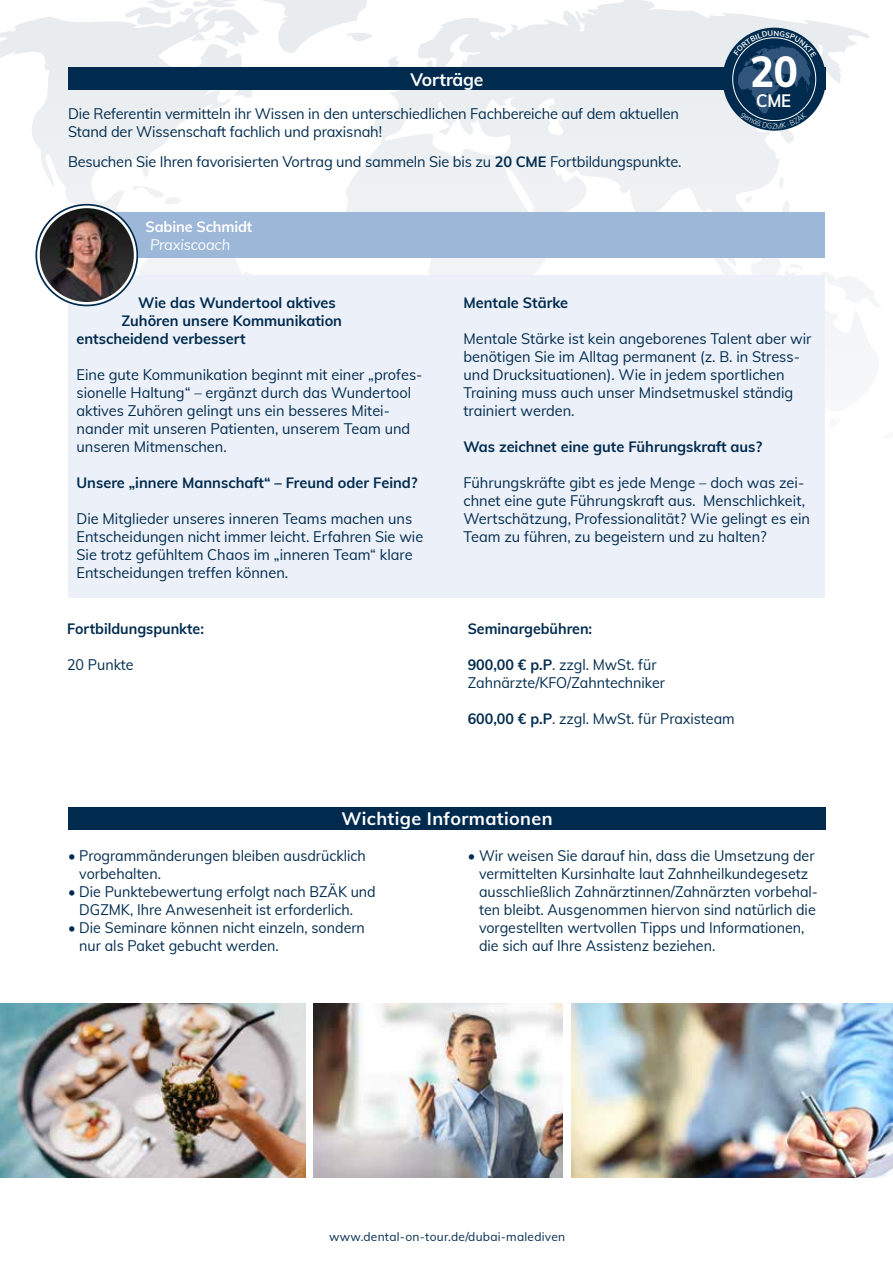
<style>
.page{position:relative;width:893px;height:1263px;background:#fff}
.page>*{position:absolute;margin:0;border:0;box-sizing:border-box;transform-origin:0 0}
.t1{font:800 43.5px "Muli";color:#fff;scale:.92 1}
.t2{font:700 18px "Muli";letter-spacing:.02em;color:#fff}
.t3{font:700 18px "Muli";letter-spacing:-.01em;color:#fff}
.t4{font:700 18px "Muli";letter-spacing:.02em;color:#fff;scale:.92 1}
.t5{font:15px/18px "Muli";color:#002b4e}
.t6{font:15px/18px "Muli";color:#002b4e;scale:.95 1}
.t7{font:700 15px "Muli";color:#002b4e}
.t8{font:700 15px "Muli";color:#002b4e;scale:.95 1}
.t9{font:700 15px "Muli";letter-spacing:-.01em;color:#fff}
.t10{font:italic 15px "Muli";letter-spacing:-.01em;color:#fff}
.t11{font:12px "Muli";letter-spacing:.02em;color:#002b4e}
.s1{font-weight:700}
</style>
<div class="page">
<svg style="left:0;top:0;width:881px;height:346px"></svg>
<div style="left:68px;top:275px;width:757px;height:323px;background:#ecf0f8"></div>
<div style="left:68px;top:68px;width:758px;height:22px;background:#002b4e"></div>
<div style="left:68px;top:212px;width:757px;height:46px;background:#9cb7d8"></div>
<svg style="left:36px;top:205px;width:101px;height:100px"></svg>
<div style="left:35px;top:204px;width:103px;height:102px;border:2px solid #002b4e;border-radius:50%"></div>
<img style="left:40px;top:208px;width:94px;height:94px;border-radius:47px">
<div style="left:723px;top:28px;width:103px;height:103px;background:#002b4e;border-radius:50%"></div>
<img style="left:571px;top:1003px;width:322px;height:175px">
<img style="left:0;top:1003px;width:306px;height:175px">
<img style="left:314px;top:1003px;width:249px;height:175px">
<div style="left:68px;top:807px;width:758px;height:22px;background:#002b4e"></div>
<svg style="left:734px;top:30px;width:82px;height:99px"></svg>
<p class="t3" style="left:410px;top:66px;width:74px">Vorträge</p>
<p class="t5" style="left:68px;top:104px;width:613px">Die Referentin vermitteln ihr Wissen in den unterschiedlichen Fachbereiche auf dem aktuellen<br>Stand der Wissenschaft fachlich und praxisnah!</p>
<p class="t5" style="left:68px;top:152px;width:615px">Besuchen Sie Ihren favorisierten Vortrag und sammeln Sie bis zu <span class="s1">20 CME</span> Fortbildungspunkte.</p>
<p class="t9" style="left:146px;top:215px;width:108px">Sabine Schmidt</p>
<p class="t10" style="left:150px;top:233px;width:82px">Praxiscoach</p>
<h1 class="t1" style="left:750px;top:39px;width:53px">20</h1>
<p class="t4" style="left:756px;top:87px;width:39px">CME</p>
<p class="t7" style="left:138px;top:291px;width:199px">Wie das Wundertool aktives</p>
<p class="t7" style="left:122px;top:309px;width:222px">Zuhören unsere Kommunikation</p>
<p class="t7" style="left:77px;top:327px;width:171px">entscheidend verbessert</p>
<p class="t5" style="left:77px;top:364px;width:347px">Eine gute Kommunikation beginnt mit einer „profes&shy;sionelle Haltung“ – ergänzt durch das Wundertool aktives Zuhören gelingt uns ein besseres Mitei&shy;nander mit unseren Patienten, unserem Team und unseren Mitmenschen.</p>
<p class="t7" style="left:77px;top:471px;width:343px">Unsere „innere Mannschaft“ – Freund oder Feind?</p>
<p class="t5" style="left:77px;top:508px;width:348px">Die Mitglieder unseres inneren Teams machen uns Entscheidungen nicht immer leicht. Erfahren Sie wie Sie trotz gefühltem Chaos im „inneren Team“ klare Entscheidungen treffen können.</p>
<p class="t8" style="left:67px;top:618px;width:146px">Fortbildungspunkte:</p>
<p class="t6" style="left:67px;top:655px;width:72px">20 Punkte</p>
<p class="t7" style="left:463px;top:291px;width:106px">Mentale Stärke</p>
<p class="t5" style="left:463px;top:328px;width:349px">Mentale Stärke ist kein angeborenes Talent aber wir benötigen Sie im Alltag permanent (z. B. in Stress&shy;und Drucksituationen). Wie in jedem sportlichen Training muss auch unser Mindsetmuskel ständig trainiert werden.</p>
<p class="t7" style="left:463px;top:435px;width:300px">Was zeichnet eine gute Führungskraft aus?</p>
<p class="t5" style="left:463px;top:472px;width:348px">Führungskräfte gibt es jede Menge – doch was zei&shy;chnet eine gute Führungskraft aus. Menschlichkeit, Wertschätzung, Professionalität? Wie gelingt es ein Team zu führen, zu begeistern und zu halten?</p>
<p class="t8" style="left:468px;top:618px;width:132px">Seminargebühren:</p>
<p class="t6" style="left:468px;top:655px;width:209px"><span class="s1">900,00 € p.P</span>. zzgl. MwSt. für<br>Zahnärzte/KFO/Zahntechniker</p>
<p class="t6" style="left:468px;top:709px;width:283px"><span class="s1">600,00 € p.P</span>. zzgl. MwSt. für Praxisteam</p>
<p class="t2" style="left:341px;top:805px;width:213px">Wichtige Informationen</p>
<p class="t6" style="left:79px;top:845px;width:303px;text-indent:-11px">• Programmänderungen bleiben ausdrücklich vorbehalten.</p>
<p class="t6" style="left:79px;top:881px;width:314px;text-indent:-11px">• Die Punktebewertung erfolgt nach BZÄK und<br>DGZMK, Ihre Anwesenheit ist erforderlich.</p>
<p class="t6" style="left:79px;top:917px;width:302px;text-indent:-11px">• Die Seminare können nicht einzeln, sondern nur als Paket gebucht werden.</p>
<p class="t6" style="left:479px;top:845px;width:358px;text-indent:-11px">• Wir weisen Sie darauf hin, dass die Umsetzung der vermittelten Kursinhalte laut Zahnheilkundegesetz ausschließlich Zahnärztinnen/Zahnärzten vorbehal&shy;ten bleibt. Ausgenommen hiervon sind natürlich die vorgestellten wertvollen Tipps und Informationen, die sich auf Ihre Assistenz beziehen.</p>
<p class="t11" style="left:329px;top:1228px;width:238px">www.dental-on-tour.de/dubai-malediven</p>
</div>
